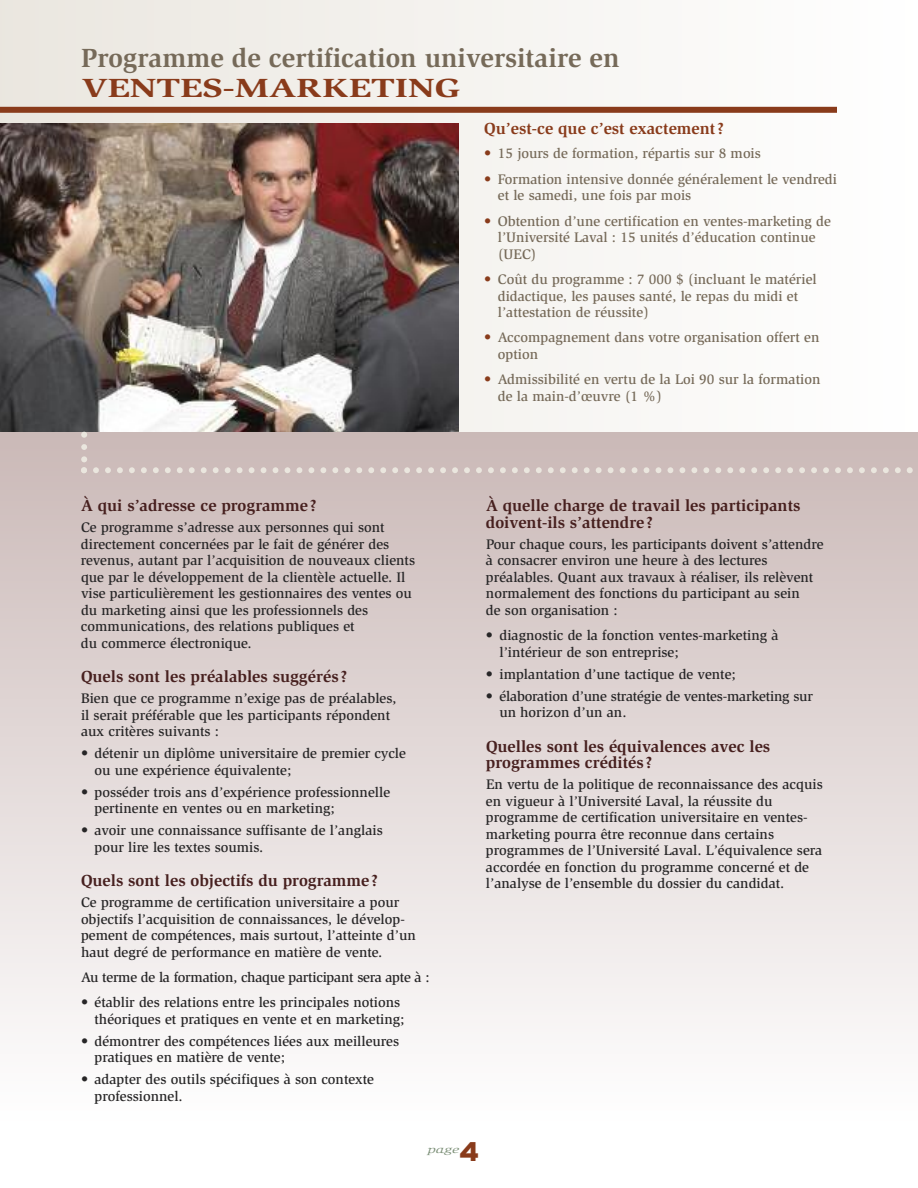
<style>
.page{position:relative;width:918px;height:1188px;background:#fff}
.page>*{position:absolute;margin:0;border:0;box-sizing:border-box;transform-origin:0 0}
.t1{font:700 27px "Slimbach";color:#766a59}
.t2{font:700 27px "Slimbach";color:#893b1b;scale:1.4 1}
.t3{font:900 27px "Interstate";color:#893b1b}
.t4{font:700 16.5px/16.5px "Slimbach";color:#47201f}
.t5{font:700 16.5px "Slimbach";color:#893b1b}
.t6{font:500 14.25px/16.5px "Slimbach";color:#272627}
.t7{font:500 14.25px/16.5px "Slimbach";color:#766a59}
.t8{font:500 14.25px "Slimbach";letter-spacing:-.02em;color:#272627}
.t9{font:italic 10.5px "Slimbach";color:#7a8e75;scale:1.5 1}
.s1{color:#893b1b}
</style>
<div class="page">
<div style="left:0;top:422px;width:918px;height:698px;background:linear-gradient(to bottom,#c9b8b6,#fefefe)"></div>
<div style="left:0;top:0;width:918px;height:432px;background:linear-gradient(to right,#eae6de,#fff)"></div>
<div style="left:0;top:107px;width:837px;height:6px;background:#893b1b"></div>
<img style="left:0;top:124px;width:459px;height:308px">
<svg style="left:81px;top:432px;width:832px;height:41px;background:#cdbdbb"></svg>
<h1 class="t1" style="left:81px;top:47px;width:540px">Programme de certification universitaire en</h1>
<h1 class="t2" style="left:81px;top:77px;width:273px">VENTES-MARKETING</h1>
<p class="t5" style="left:484px;top:122px;width:241px">Qu’est-ce que c’est exactement?</p>
<p class="t7" style="left:484px;top:146px;width:278px"><span class="s1">•</span> 15 jours de formation, répartis sur 8 mois</p>
<p class="t7" style="left:498px;top:172px;width:341px;text-indent:-14px"><span class="s1">•</span> Formation intensive donnée généralement le vendredi et le samedi, une fois par mois</p>
<p class="t7" style="left:498px;top:214px;width:335px;text-indent:-13px"><span class="s1">•</span> Obtention d’une certification en ventes-marketing de l’Université Laval : 15 unités d’éducation continue (UEC)</p>
<p class="t7" style="left:498px;top:272px;width:320px;text-indent:-13px"><span class="s1">•</span> Coût du programme : 7 000 $ (incluant le matériel didactique, les pauses santé, le repas du midi et l’attestation de réussite)</p>
<p class="t7" style="left:498px;top:331px;width:323px;text-indent:-13px"><span class="s1">•</span> Accompagnement dans votre organisation offert en option</p>
<p class="t7" style="left:498px;top:372px;width:324px;text-indent:-13px"><span class="s1">•</span> Admissibilité en vertu de la Loi 90 sur la formation de la main-d’œuvre (1 %)</p>
<p class="t4" style="left:81px;top:499px;width:237px">À qui s’adresse ce programme?</p>
<p class="t6" style="left:81px;top:520px;width:336px">Ce programme s’adresse aux personnes qui sont directement concernées par le fait de générer des revenus, autant par l’acquisition de nouveaux clients que par le développement de la clientèle actuelle. Il vise particulièrement les gestionnaires des ventes ou du marketing ainsi que les professionnels des communications, des relations publiques et<br>du commerce électronique.</p>
<p class="t4" style="left:81px;top:670px;width:268px">Quels sont les préalables suggérés?</p>
<p class="t6" style="left:81px;top:691px;width:317px">Bien que ce programme n’exige pas de préalables, il serait préférable que les participants répondent aux critères suivants :</p>
<p class="t6" style="left:95px;top:746px;width:313px;text-indent:-14px">• détenir un diplôme universitaire de premier cycle ou une expérience équivalente;</p>
<p class="t6" style="left:95px;top:785px;width:297px;text-indent:-14px">• posséder trois ans d’expérience professionnelle pertinente en ventes ou en marketing;</p>
<p class="t6" style="left:95px;top:823px;width:290px;text-indent:-14px">• avoir une connaissance suffisante de l’anglais pour lire les textes soumis.</p>
<p class="t4" style="left:81px;top:873px;width:299px">Quels sont les objectifs du programme?</p>
<p class="t6" style="left:81px;top:895px;width:336px">Ce programme de certification universitaire a pour objectifs l’acquisition de connaissances, le dévelop&shy;pement de compétences, mais surtout, l’atteinte d’un haut degré de performance en matière de vente.</p>
<p class="t8" style="left:81px;top:972px;width:350px">Au terme de la formation, chaque participant sera apte à :</p>
<p class="t6" style="left:81px;top:995px;width:325px;text-align:right">• établir des relations entre les principales notions théoriques et pratiques en vente et en marketing;</p>
<p class="t6" style="left:95px;top:1034px;width:306px;text-indent:-14px">• démontrer des compétences liées aux meilleures pratiques en matière de vente;</p>
<p class="t6" style="left:95px;top:1072px;width:281px;text-indent:-14px">• adapter des outils spécifiques à son contexte professionnel.</p>
<p class="t4" style="left:486px;top:499px;width:316px">À quelle charge de travail les participants doivent-ils s’attendre?</p>
<p class="t6" style="left:486px;top:537px;width:339px">Pour chaque cours, les participants doivent s’attendre à consacrer environ une heure à des lectures préalables. Quant aux travaux à réaliser, ils relèvent normalement des fonctions du participant au sein<br>de son organisation :</p>
<p class="t6" style="left:499px;top:628px;width:281px;text-indent:-13px">• diagnostic de la fonction ventes-marketing à l’intérieur de son entreprise;</p>
<p class="t6" style="left:486px;top:667px;width:251px">• implantation d’une tactique de vente;</p>
<p class="t6" style="left:499px;top:689px;width:315px;text-indent:-13px">• élaboration d’une stratégie de ventes-marketing sur un horizon d’un an.</p>
<p class="t4" style="left:486px;top:739px;width:286px">Quelles sont les équivalences avec les programmes crédités?</p>
<p class="t6" style="left:486px;top:777px;width:338px">En vertu de la politique de reconnaissance des acquis en vigueur à l’Université Laval, la réussite du programme de certification universitaire en ventes&shy;marketing pourra être reconnue dans certains programmes de l’Université Laval. L’équivalence sera accordée en fonction du programme concerné et de l’analyse de l’ensemble du dossier du candidat.</p>
<p class="t9" style="left:428px;top:1146px;width:22px">page</p>
<h1 class="t3" style="left:459px;top:1136px;width:22px">4</h1>
</div>
